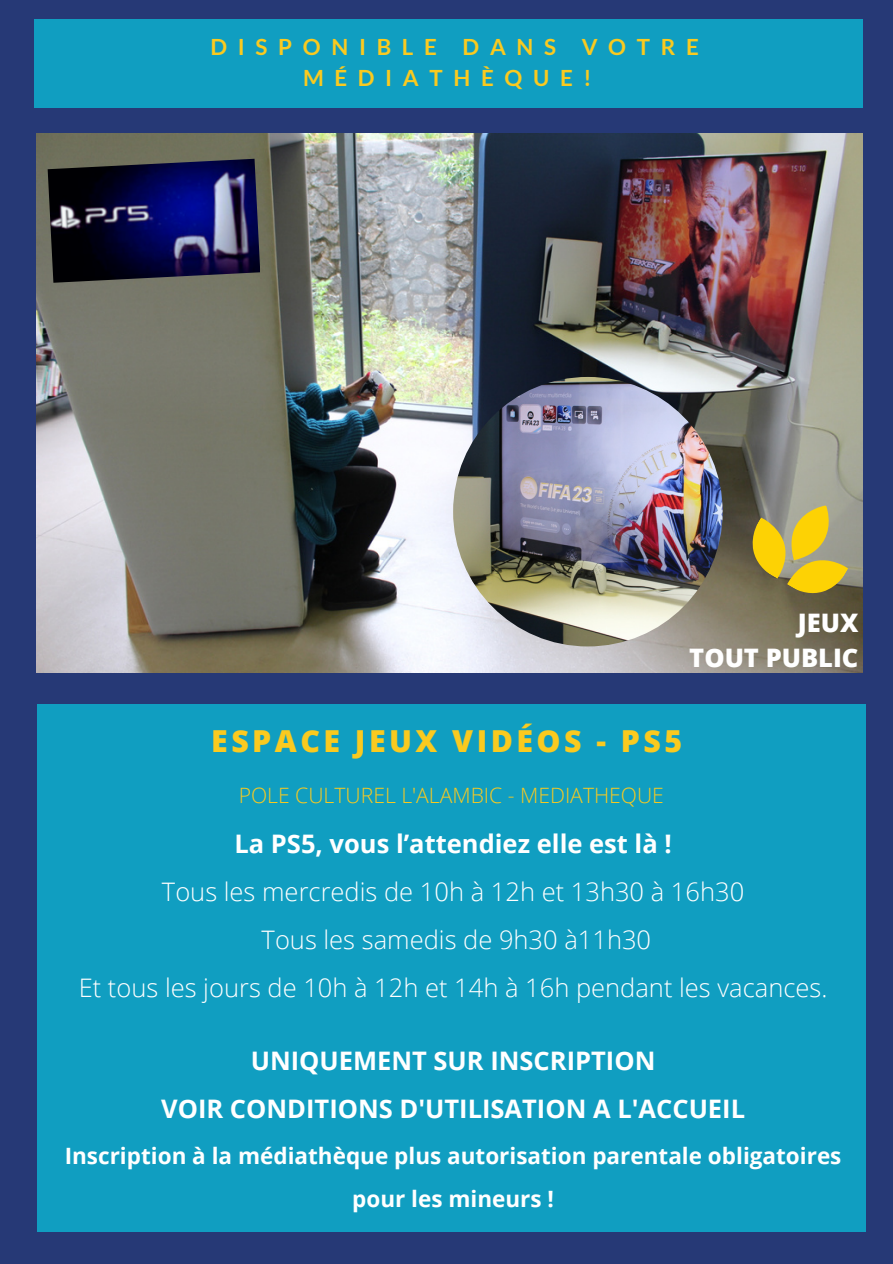
<style>
.page{position:relative;width:893px;height:1264px;background:#fff}
.page>*{position:absolute;margin:0;border:0;box-sizing:border-box;transform-origin:0 0}
.t1{font:800 30.3px "Open Sans";letter-spacing:.115em;color:#faca1f}
.t2{font:300 25.5px/47.8px "Open Sans";color:#fff;text-align:center}
.t3{font:700 25.5px/47.8px "Open Sans";color:#fff;text-align:center}
.t4{font:800 25.5px/34.8px "Open Sans";color:#fff;text-align:right}
.t5{font:700 22.5px/42.3px "Open Sans";color:#fff;text-align:center}
.t6{font:700 22.35px/30.3px "Lato";letter-spacing:.475em;color:#faca1f}
.t7{font:300 21.15px "Open Sans";color:#faca1f}
.s1{font-weight:700}
</style>
<div class="page">
<div style="left:0;top:0;width:892px;height:1263px;background:#263976"></div>
<img style="left:37px;top:133px;width:824px;height:539px">
<div style="left:34px;top:19px;width:828px;height:89px;background:#109ec1"></div>
<div style="left:37px;top:704px;width:828px;height:527px;background:#109ec1"></div>
<img style="left:48px;top:159px;width:212px;height:124px">
<img style="left:453px;top:377px;width:269px;height:269px;border-radius:50%">
<svg style="left:738px;top:493px;width:112px;height:114px;background:#a6974a"></svg>
<h5 class="t6" style="left:303px;top:31px;width:397px;text-indent:-92px">DISPONIBLE DANS VOTRE<br>MÉDIATHÈQUE!</h5>
<h2 class="t4" style="left:689px;top:604px;width:171px">JEUX<br>TOUT PUBLIC</h2>
<h1 class="t1" style="left:211px;top:719px;width:472px">ESPACE JEUX VIDÉOS - PS5</h1>
<h3 class="t7" style="left:239px;top:780px;width:426px">POLE CULTUREL L'ALAMBIC - MEDIATHEQUE</h3>
<p class="t2" style="left:79px;top:819px;width:750px"><span class="s1">La PS5, vous l’attendiez elle est là !<br></span>Tous les mercredis de 10h à 12h et 13h30 à 16h30<br>Tous les samedis de 9h30 à11h30<br>Et tous les jours de 10h à 12h et 14h à 16h pendant les vacances.</p>
<h2 class="t3" style="left:161px;top:1035px;width:585px">UNIQUEMENT SUR INSCRIPTION<br>VOIR CONDITIONS D'UTILISATION A L'ACCUEIL</h2>
<p class="t5" style="left:65px;top:1134px;width:778px">Inscription à la médiathèque plus autorisation parentale obligatoires pour les mineurs !</p>
</div>
